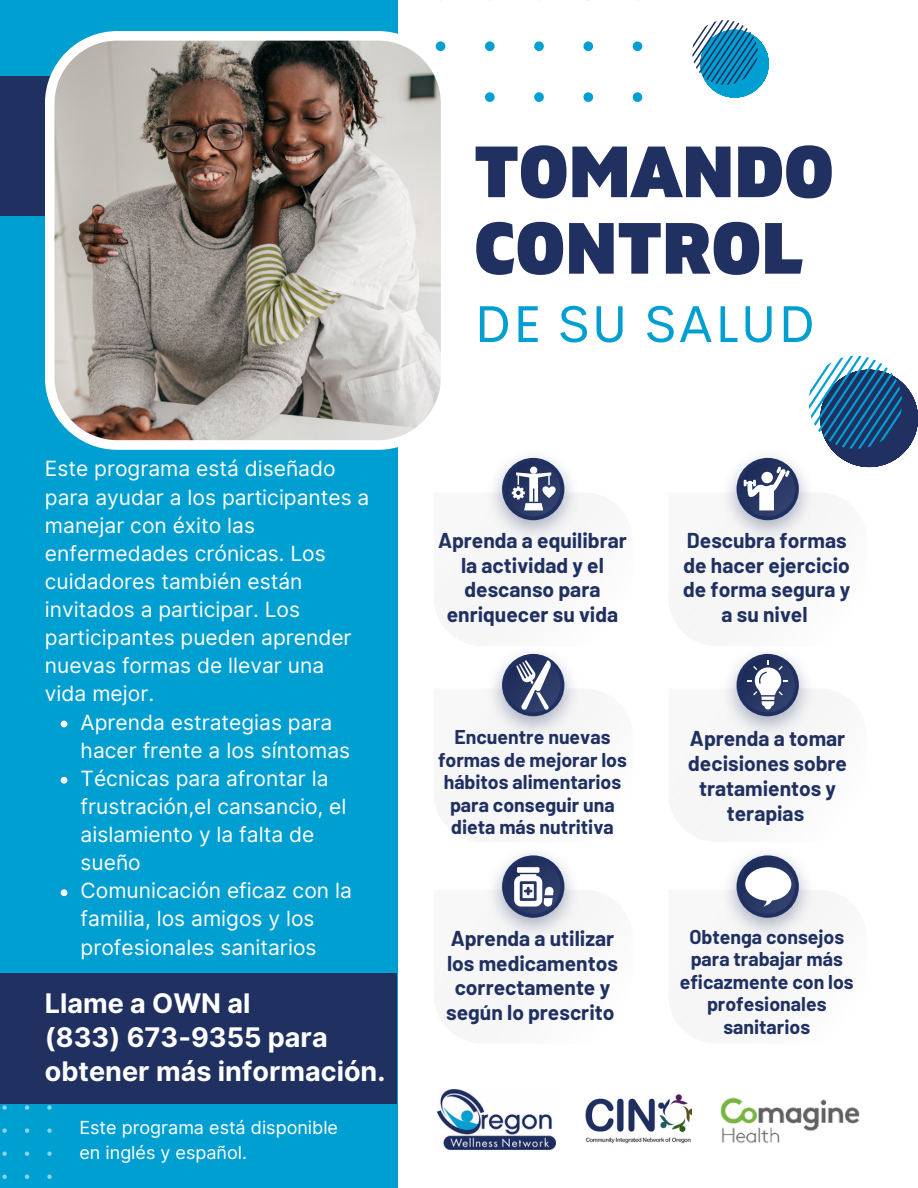
<style>
.page{position:relative;width:918px;height:1188px;background:#fff}
.page>*{position:absolute;margin:0;border:0;box-sizing:border-box;transform-origin:0 0}
.t1{font:900 72.3px/76.5px "Gilam";color:#1f3061}
.t2{font:52.05px "Cerebri Sans";letter-spacing:.035em;color:#009fd1}
.t3{font:700 27px/33.8px "Inter";color:#fff}
.t4{font:21px/28.2px "Inter";color:#fff}
.t5{font:700 21px/24.8px "Barlow";color:#1f3061;text-align:center}
.t6{font:700 19.5px/22.5px "Barlow";color:#1f3061;text-align:center}
.t7{font:18px/24.8px "Inter";color:#fff}
</style>
<div class="page">
<div style="left:0;top:0;width:397px;height:1188px;background:#009fd1"></div>
<svg style="left:397px;top:0;width:245px;height:102px"></svg>
<svg style="left:0;top:1103px;width:52px;height:76px"></svg>
<img style="left:511px;top:652px;width:44px;height:8px">
<div style="left:502px;top:654px;width:62px;height:62px;background:#1f3061;border-radius:50%"></div>
<img style="left:744px;top:652px;width:47px;height:9px">
<div style="left:737px;top:654px;width:62px;height:62px;background:#1f3061;border-radius:50%"></div>
<img style="left:507px;top:456px;width:52px;height:11px">
<div style="left:502px;top:458px;width:62px;height:62px;background:#1f3061;border-radius:50%"></div>
<div style="left:506px;top:462px;width:55px;height:54px;background:#202f5b;border-radius:50%"></div>
<div style="left:0;top:973px;width:397px;height:130px;background:#1f3061"></div>
<div style="left:0;top:76px;width:198px;height:140px;background:#1f3061"></div>
<svg style="left:45px;top:31px;width:405px;height:419px;background:#a7a19b"></svg>
<svg style="left:692px;top:20px;width:77px;height:78px"></svg>
<svg style="left:724px;top:661px;width:89px;height:79px"></svg>
<svg style="left:490px;top:660px;width:88px;height:80px"></svg>
<svg style="left:489px;top:467px;width:90px;height:76px"></svg>
<svg style="left:724px;top:356px;width:194px;height:187px"></svg>
<img style="left:504px;top:853px;width:58px;height:14px">
<svg style="left:502px;top:855px;width:62px;height:63px"></svg>
<div style="left:506px;top:859px;width:55px;height:55px;background:#202f5b;border-radius:50%"></div>
<svg style="left:490px;top:867px;width:88px;height:73px"></svg>
<img style="left:739px;top:853px;width:58px;height:14px">
<svg style="left:737px;top:855px;width:62px;height:63px"></svg>
<div style="left:740px;top:859px;width:55px;height:55px;background:#202f5b;border-radius:50%"></div>
<svg style="left:724px;top:867px;width:89px;height:73px"></svg>
<svg style="left:61px;top:721px;width:6px;height:6px"></svg>
<svg style="left:61px;top:777px;width:6px;height:7px"></svg>
<svg style="left:61px;top:889px;width:6px;height:7px"></svg>
<img style="left:585px;top:1094px;width:106px;height:50px">
<img style="left:721px;top:1097px;width:139px;height:46px">
<img style="left:438px;top:1090px;width:118px;height:60px">
<p class="t4" style="left:45px;top:455px;width:326px">Este programa está diseñado para ayudar a los participantes a manejar con éxito las enfermedades crónicas. Los cuidadores también están invitados a participar. Los participantes pueden aprender nuevas formas de llevar una vida mejor.</p>
<p class="t4" style="left:81px;top:708px;width:271px">Aprenda estrategias para hacer frente a los síntomas</p>
<p class="t4" style="left:81px;top:764px;width:267px">Técnicas para afrontar la frustración,el cansancio, el aislamiento y la falta de sueño</p>
<p class="t4" style="left:81px;top:877px;width:273px">Comunicación eficaz con la familia, los amigos y los profesionales sanitarios</p>
<p class="t3" style="left:45px;top:987px;width:207px">Llame a OWN al</p>
<p class="t3" style="left:45px;top:1021px;width:342px">(833) 673-9355 para obtener más información.</p>
<p class="t7" style="left:79px;top:1115px;width:260px">Este programa está disponible en inglés y español.</p>
<p class="t1" style="left:474px;top:136px;width:361px">TOMANDO<br>CONTROL</p>
<p class="t2" style="left:474px;top:290px;width:342px">DE SU SALUD</p>
<p class="t5" style="left:438px;top:527px;width:190px">Aprenda a equilibrar la actividad y el descanso para enriquecer su vida</p>
<p class="t5" style="left:683px;top:527px;width:169px">Descubra formas de hacer ejercicio de forma segura y a su nivel</p>
<p class="t6" style="left:438px;top:725px;width:190px">Encuentre nuevas formas de mejorar los hábitos alimentarios para conseguir una dieta más nutritiva</p>
<p class="t5" style="left:688px;top:726px;width:160px">Aprenda a tomar decisiones sobre tratamientos y terapias</p>
<p class="t5" style="left:446px;top:925px;width:173px">Aprenda a utilizar los medicamentos correctamente y según lo prescrito</p>
<p class="t6" style="left:680px;top:925px;width:175px">Obtenga consejos para trabajar más eficazmente con los profesionales sanitarios</p>
</div>
